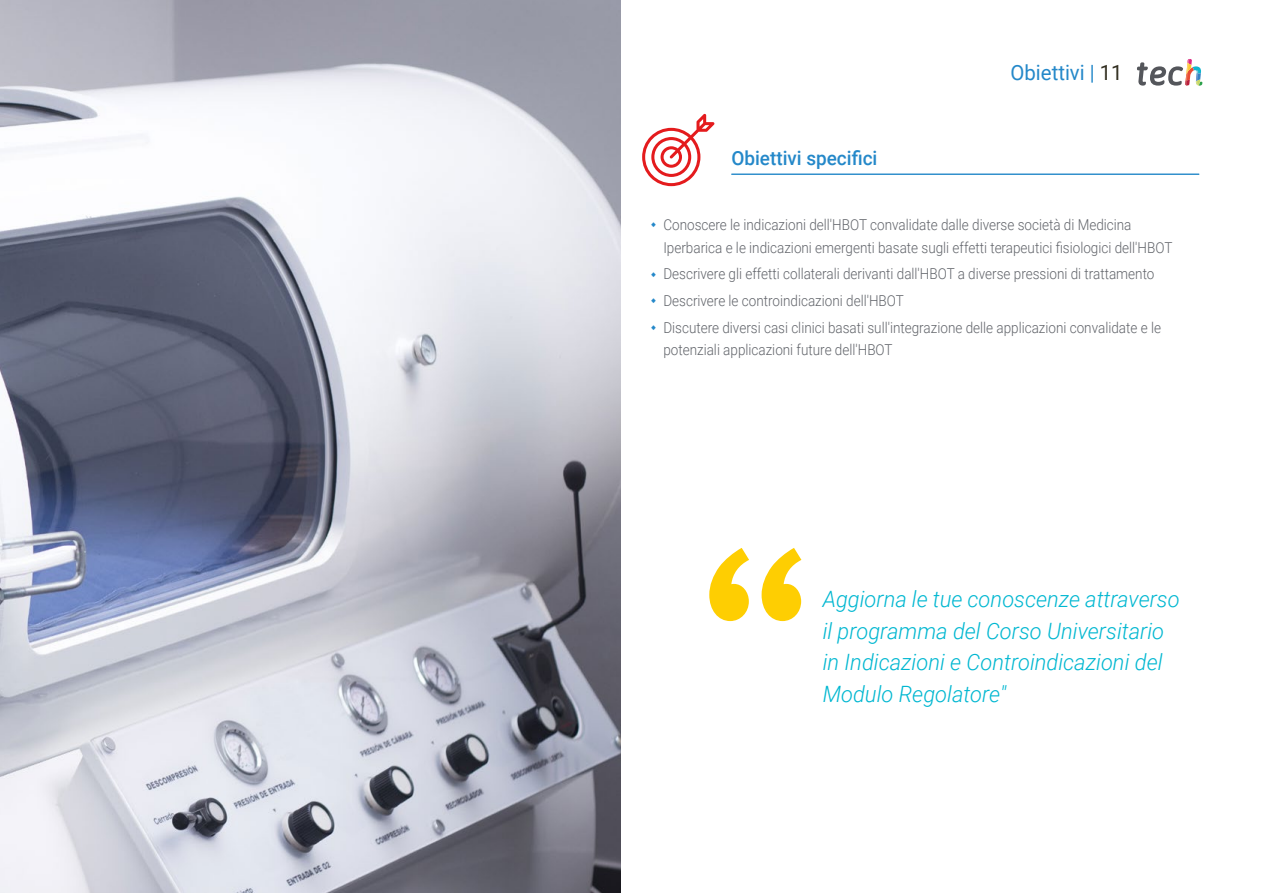
<style>
.page{position:relative;width:1263px;height:893px;background:#fff}
.page>*{position:absolute;margin:0;border:0;box-sizing:border-box;transform-origin:0 0}
.t1{font:italic 300 22.5px/31.5px "Roboto";color:#00b7d1}
.t2{font:21px "Roboto";color:#2488c9}
.t3{font:500 19.5px "Roboto";color:#2488c9}
.t4{font:300 15px/26.7px "Roboto";color:#61646a;scale:.9 1}
.s1{color:#312e20}
</style>
<div class="page">
<svg style="left:642px;top:114px;width:72px;height:72px"></svg>
<img style="left:0;top:0;width:621px;height:893px">
<svg style="left:1137px;top:59px;width:65px;height:27px"></svg>
<svg style="left:709px;top:548px;width:92px;height:73px"></svg>
<hr style="left:731px;top:174px;width:468px;height:1px;background:#2488c9">
<h3 class="t3" style="left:731px;top:144px;width:147px">Obiettivi specifici</h3>
<h2 class="t2" style="left:1010px;top:57px;width:114px">Obiettivi | <span class="s1">11</span></h2>
<p class="t4" style="left:663px;top:213px;width:567px;line-height:22.5px">Conoscere le indicazioni dell'HBOT convalidate dalle diverse società di Medicina<br>Iperbarica e le indicazioni emergenti basate sugli effetti terapeutici fisiologici dell'HBOT</p>
<p class="t4" style="left:663px;top:260px;width:554px">Descrivere gli effetti collaterali derivanti dall'HBOT a diverse pressioni di trattamento<br>Descrivere le controindicazioni dell'HBOT<br>Discutere diversi casi clinici basati sull'integrazione delle applicazioni convalidate e le</p>
<p class="t4" style="left:663px;top:336px;width:256px">potenziali applicazioni future dell'HBOT</p>
<h1 class="t1" style="left:823px;top:582px;width:359px">Aggiorna le tue conoscenze attraverso il programma del Corso Universitario in Indicazioni e Controindicazioni del Modulo Regolatore"</h1>
</div>
